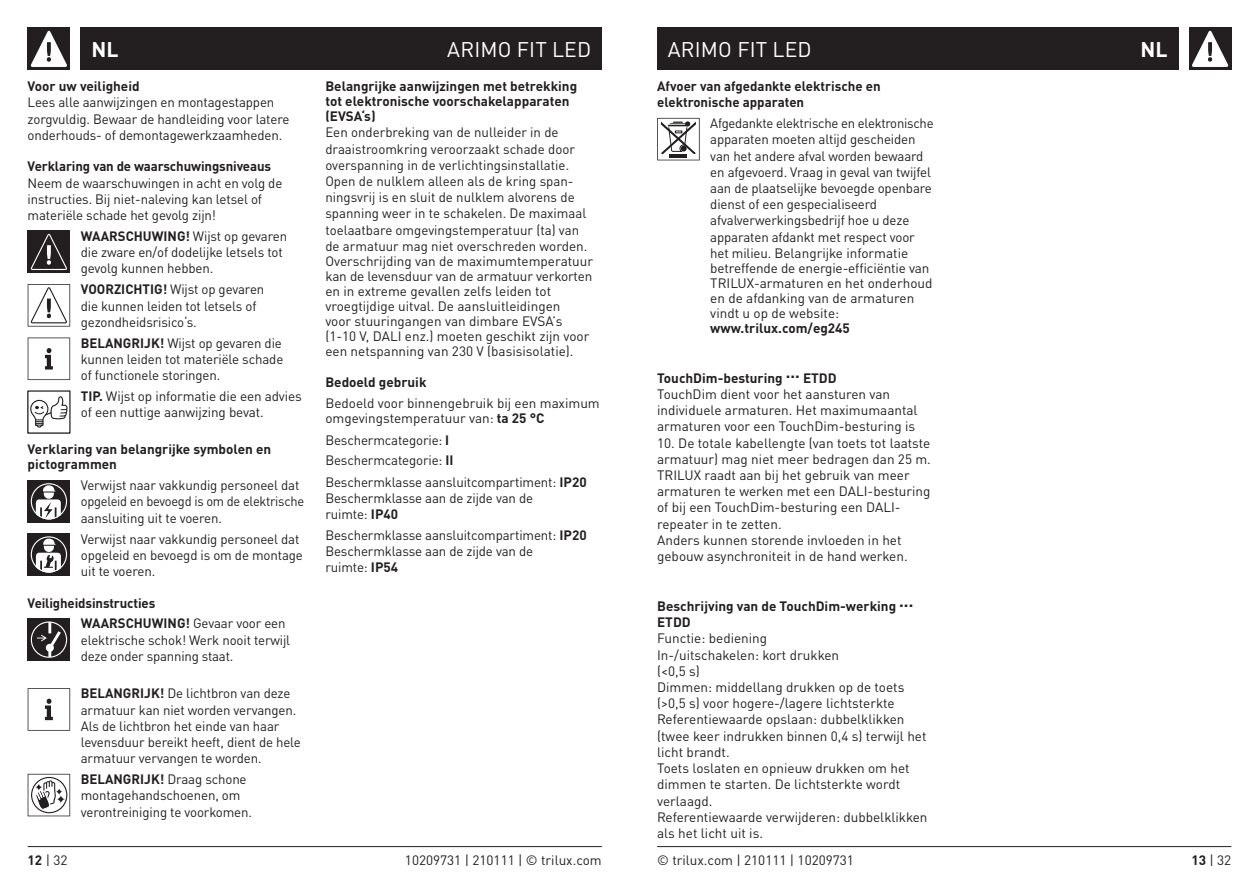
<style>
.page{position:relative;width:1259px;height:893px;background:#fff}
.page>*{position:absolute;margin:0;border:0;box-sizing:border-box;transform-origin:0 0}
.t1{font:21px "DIN Pro";letter-spacing:.01em;color:#fff}
.t2{font:700 21px "DIN Pro";color:#fff}
.t3{font:13.5px/16.2px "DIN Pro";letter-spacing:-.01em;color:#231f20}
.t4{font:700 13.5px/15px "DIN Pro";color:#231f20}
.s1{font-weight:700}
</style>
<div class="page">
<div style="left:81px;top:28px;width:521px;height:42px;background:#231f20"></div>
<div style="left:657px;top:28px;width:521px;height:42px;background:#231f20"></div>
<hr style="left:657px;top:846px;width:574px;height:1px;background:#231f20">
<hr style="left:28px;top:846px;width:574px;height:1px;background:#231f20">
<div style="left:1188px;top:28px;width:43px;height:42px;background:#231f20"></div>
<svg style="left:1192px;top:31px;width:36px;height:36px"></svg>
<div style="left:28px;top:28px;width:42px;height:42px;background:#231f20"></div>
<svg style="left:31px;top:31px;width:36px;height:36px"></svg>
<div style="left:28px;top:231px;width:42px;height:42px;background:#231f20"></div>
<svg style="left:31px;top:234px;width:36px;height:36px"></svg>
<svg style="left:28px;top:284px;width:42px;height:43px"></svg>
<svg style="left:28px;top:338px;width:42px;height:42px"></svg>
<svg style="left:28px;top:391px;width:42px;height:42px"></svg>
<div style="left:28px;top:480px;width:42px;height:43px;background:#231f20"></div>
<svg style="left:31px;top:483px;width:36px;height:36px"></svg>
<div style="left:28px;top:533px;width:42px;height:43px;background:#231f20"></div>
<svg style="left:31px;top:536px;width:36px;height:37px"></svg>
<svg style="left:657px;top:118px;width:42px;height:42px"></svg>
<div style="left:28px;top:618px;width:42px;height:43px;background:#231f20"></div>
<svg style="left:31px;top:621px;width:36px;height:37px"></svg>
<svg style="left:28px;top:774px;width:42px;height:42px"></svg>
<svg style="left:28px;top:688px;width:42px;height:43px"></svg>
<h1 class="t1" style="left:447px;top:33px;width:145px">ARIMO FIT LED</h1>
<h1 class="t1" style="left:668px;top:33px;width:145px">ARIMO FIT LED</h1>
<h1 class="t2" style="left:91px;top:33px;width:29px">NL</h1>
<h1 class="t2" style="left:1140px;top:33px;width:29px">NL</h1>
<p class="t4" style="left:28px;top:78px;width:113px">Voor uw veiligheid</p>
<p class="t3" style="left:28px;top:93px;width:263px">Lees alle aanwijzingen en montagestappen zorgvuldig. Bewaar de handleiding voor latere onderhouds- of demontagewerkzaamheden.</p>
<p class="t4" style="left:28px;top:158px;width:245px">Verklaring van de waarschuwingsniveaus</p>
<p class="t3" style="left:28px;top:174px;width:256px">Neem de waarschuwingen in acht en volg de instructies. Bij niet-naleving kan letsel of materiële schade het gevolg zijn!</p>
<p class="t3" style="left:81px;top:227px;width:208px"><span class="s1">WAARSCHUWING!</span> Wijst op gevaren die zware en/of dodelijke letsels tot gevolg kunnen hebben.</p>
<p class="t3" style="left:81px;top:281px;width:185px"><span class="s1">VOORZICHTIG!</span> Wijst op gevaren die kunnen leiden tot letsels of gezondheidsrisico‘s.</p>
<p class="t3" style="left:81px;top:334px;width:204px;text-align:justify"><span class="s1">BELANGRIJK!</span> Wijst op gevaren die kunnen leiden tot materiële schade of functionele storingen.</p>
<p class="t3" style="left:81px;top:387px;width:222px"><span class="s1">TIP.</span> Wijst op informatie die een advies of een nuttige aanwijzing bevat.</p>
<p class="t4" style="left:28px;top:441px;width:245px">Verklaring van belangrijke symbolen en pictogrammen</p>
<p class="t3" style="left:81px;top:476px;width:225px">Verwijst naar vakkundig personeel dat opgeleid en bevoegd is om de elektrische aansluiting uit te voeren.</p>
<p class="t3" style="left:81px;top:530px;width:224px">Verwijst naar vakkundig personeel dat opgeleid en bevoegd is om de montage uit te voeren.</p>
<p class="t4" style="left:28px;top:594px;width:129px">Veiligheidsinstructies</p>
<p class="t4" style="left:657px;top:77px;width:225px;line-height:16.2px">Afvoer van afgedankte elektrische en elektronische apparaten</p>
<p class="t3" style="left:710px;top:114px;width:225px;line-height:15.8px">Afgedankte elektrische en elektronische apparaten moeten altijd gescheiden van het andere afval worden bewaard en afgevoerd. Vraag in geval van twijfel aan de plaatselijke bevoegde openbare dienst of een gespecialiseerd afvalverwerkingsbedrijf hoe u deze apparaten afdankt met respect voor het milieu. Belangrijke informatie betreffende de energie-efficiëntie van TRILUX-armaturen en het onderhoud en de afdanking van de armaturen vindt u op de website:</p>
<p class="t4" style="left:710px;top:319px;width:141px">www.trilux.com/eg245</p>
<p class="t4" style="left:325px;top:78px;width:253px">Belangrijke aanwijzingen met betrekking tot elektronische voorschakelapparaten (EVSA‘s)</p>
<p class="t3" style="left:325px;top:124px;width:269px;line-height:15.6px">Een onderbreking van de nulleider in de draaistroomkring veroorzaakt schade door overspanning in de verlichtingsinstallatie.<br>Open de nulklem alleen als de kring span&shy;ningsvrij is en sluit de nulklem alvorens de spanning weer in te schakelen. De maximaal toelaatbare omgevingstemperatuur (ta) van de armatuur mag niet overschreden worden.<br>Overschrijding van de maximumtemperatuur kan de levensduur van de armatuur verkorten en in extreme gevallen zelfs leiden tot vroegtijdige uitval. De aansluitleidingen<br>voor stuuringangen van dimbare EVSA’s (1-10 V, DALI enz.) moeten geschikt zijn voor een netspanning van 230 V (basisisolatie).</p>
<p class="t4" style="left:325px;top:374px;width:103px">Bedoeld gebruik</p>
<p class="t3" style="left:325px;top:395px;width:276px;line-height:15px">Bedoeld voor binnengebruik bij een maximum omgevingstemperatuur van: <span class="s1">ta 25 °C</span></p>
<p class="t3" style="left:657px;top:369px;width:262px"><span class="s1">TouchDim-besturing</span> <sup>...</sup> <span class="s1">ETDD<br></span>TouchDim dient voor het aansturen van individuele armaturen. Het maximumaantal armaturen voor een TouchDim-besturing is</p>
<p class="t3" style="left:657px;top:434px;width:275px">10. De totale kabellengte (van toets tot laatste armatuur) mag niet meer bedragen dan 25 m.<br>TRILUX raadt aan bij het gebruik van meer armaturen te werken met een DALI-besturing of bij een TouchDim-besturing een DALI&shy;repeater in te zetten.<br>Anders kunnen storende invloeden in het gebouw asynchroniteit in de hand werken.</p>
<p class="t4" style="left:657px;top:597px;width:258px;line-height:16.2px">Beschrijving van de TouchDim-werking <sup>...<br></sup>ETDD</p>
<p class="t3" style="left:657px;top:630px;width:272px">Functie: bediening<br>In-/uitschakelen: kort drukken<br>(&lt;0,5 s)<br>Dimmen: middellang drukken op de toets (&gt;0,5 s) voor hogere-/lagere lichtsterkte<br>Referentiewaarde opslaan: dubbelklikken (twee keer indrukken binnen 0,4 s) terwijl het licht brandt.<br>Toets loslaten en opnieuw drukken om het dimmen te starten. De lichtsterkte wordt verlaagd.<br>Referentiewaarde verwijderen: dubbelklikken als het licht uit is.</p>
<p class="t3" style="left:325px;top:431px;width:125px">Beschermcategorie: <span class="s1">I</span></p>
<p class="t3" style="left:325px;top:449px;width:263px;line-height:21.1px">Beschermcategorie: <span class="s1">II<br></span>Beschermklasse aansluitcompartiment: <span class="s1">IP20</span></p>
<p class="t3" style="left:325px;top:489px;width:209px">Beschermklasse aan de zijde van de ruimte: <span class="s1">IP40</span></p>
<p class="t3" style="left:325px;top:526px;width:263px">Beschermklasse aansluitcompartiment: <span class="s1">IP20<br></span>Beschermklasse aan de zijde van de<br>ruimte: <span class="s1">IP54</span></p>
<p class="t3" style="left:81px;top:614px;width:211px"><span class="s1">WAARSCHUWING!</span> Gevaar voor een elektrische schok! Werk nooit terwijl deze onder spanning staat.</p>
<p class="t3" style="left:81px;top:685px;width:222px"><span class="s1">BELANGRIJK!</span> De lichtbron van deze armatuur kan niet worden vervangen.<br>Als de lichtbron het einde van haar levensduur bereikt heeft, dient de hele armatuur vervangen te worden.</p>
<p class="t3" style="left:81px;top:770px;width:173px"><span class="s1">BELANGRIJK!</span> Draag schone montagehandschoenen, om verontreiniging te voorkomen.</p>
<p class="t3" style="left:28px;top:851px;width:41px"><span class="s1">12</span> | 32</p>
<p class="t3" style="left:405px;top:851px;width:198px">10209731 | 210111 | © trilux.com</p>
<p class="t3" style="left:657px;top:851px;width:198px">© trilux.com | 210111 | 10209731</p>
<p class="t3" style="left:1191px;top:851px;width:41px"><span class="s1">13</span> | 32</p>
</div>
